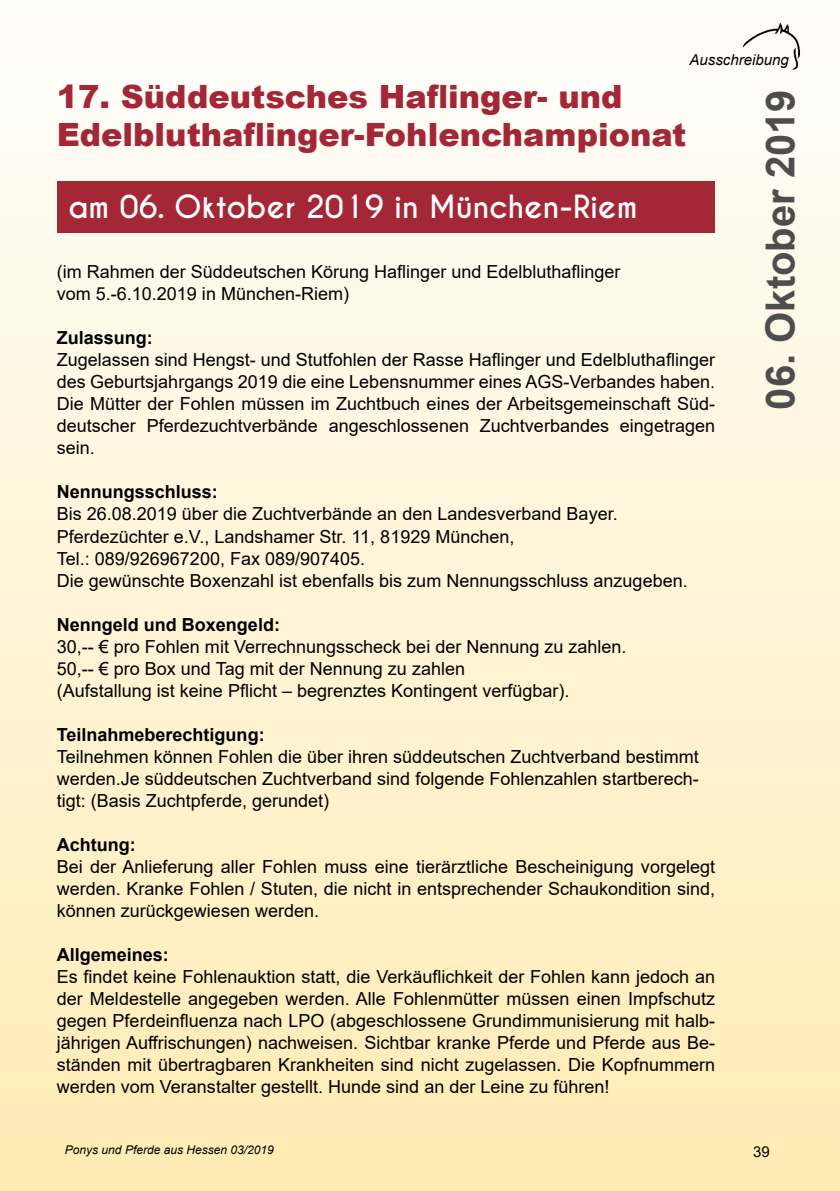
<style>
.page{position:relative;width:840px;height:1191px;background:#fff}
.page>*{position:absolute;margin:0;border:0;box-sizing:border-box;transform-origin:0 0}
.t1{font:700 40px "Arial";color:#4d4d4c}
.t2{font:900 32px/38.4px "Arial";color:#a32737}
.t3{font:700 30px "Caviar Dreams";color:#fff}
.t4{font:18px/22px "Arial";color:#000;text-align:justify}
.t5{font:700 18px "Arial";color:#000}
.t6{font:italic 15px "Arial";color:#000}
.t7{font:15px "Arial";color:#000}
.t8{font:italic 12px "Arial";color:#000}
</style>
<div class="page">
<div style="left:0;top:0;width:839px;height:1191px;background:linear-gradient(to bottom,#fffdfb,#ffebb4)"></div>
<img style="left:742px;top:23px;width:57px;height:47px">
<div style="left:57px;top:181px;width:657px;height:51px;background:#a32737"></div>
<p class="t6" style="left:689px;top:50px;width:101px">Ausschreibung</p>
<h2 class="t2" style="left:57px;top:76px;width:631px">17. Süddeutsches Haflinger- und<br>Edelbluthaflinger-Fohlenchampionat</h2>
<h3 class="t3" style="left:68px;top:188px;width:570px">am 06. Oktober 2019 in München-Riem</h3>
<p class="t4" style="left:57px;top:261px;width:565px">(im Rahmen der Süddeutschen Körung Haflinger und Edelbluthaflinger vom 5.-6.10.2019 in München-Riem)</p>
<p class="t5" style="left:57px;top:325px;width:98px">Zulassung:</p>
<p class="t4" style="left:57px;top:349px;width:659px">Zugelassen sind Hengst- und Stutfohlen der Rasse Haflinger und Edelbluthaflinger des Geburtsjahrgangs 2019 die eine Lebensnummer eines AGS-Verbandes haben.<br>Die Mütter der Fohlen müssen im Zuchtbuch eines der Arbeitsgemeinschaft Süd&shy;deutscher Pferdezuchtverbände angeschlossenen Zuchtverbandes eingetragen sein.</p>
<p class="t5" style="left:57px;top:479px;width:163px">Nennungsschluss:</p>
<p class="t4" style="left:57px;top:503px;width:632px;text-align:left">Bis 26.08.2019 über die Zuchtverbände an den Landesverband Bayer.<br>Pferdezüchter e.V., Landshamer Str. 11, 81929 München,<br>Tel.: 089/926967200, Fax 089/907405.<br>Die gewünschte Boxenzahl ist ebenfalls bis zum Nennungsschluss anzugeben.</p>
<p class="t5" style="left:57px;top:611px;width:225px">Nenngeld und Boxengeld:</p>
<p class="t4" style="left:57px;top:635px;width:571px;text-align:left">30,-- € pro Fohlen mit Verrechnungsscheck bei der Nennung zu zahlen.<br>50,-- € pro Box und Tag mit der Nennung zu zahlen<br>(Aufstallung ist keine Pflicht – begrenztes Kontingent verfügbar).</p>
<p class="t5" style="left:57px;top:721px;width:209px">Teilnahmeberechtigung:</p>
<p class="t4" style="left:57px;top:745px;width:643px">Teilnehmen können Fohlen die über ihren süddeutschen Zuchtverband bestimmt werden.Je süddeutschen Zuchtverband sind folgende Fohlenzahlen startberech&shy;tigt: (Basis Zuchtpferde, gerundet)</p>
<p class="t5" style="left:57px;top:831px;width:80px">Achtung:</p>
<p class="t4" style="left:57px;top:855px;width:659px">Bei der Anlieferung aller Fohlen muss eine tierärztliche Bescheinigung vorgelegt werden. Kranke Fohlen / Stuten, die nicht in entsprechender Schaukondition sind, können zurückgewiesen werden.</p>
<p class="t5" style="left:57px;top:941px;width:114px">Allgemeines:</p>
<p class="t4" style="left:57px;top:965px;width:659px">Es findet keine Fohlenauktion statt, die Verkäuflichkeit der Fohlen kann jedoch an der Meldestelle angegeben werden. Alle Fohlenmütter müssen einen Impfschutz gegen Pferdeinfluenza nach LPO (abgeschlossene Grundimmunisierung mit halb&shy;jährigen Auffrischungen) nachweisen. Sichtbar kranke Pferde und Pferde aus Be&shy;ständen mit übertragbaren Krankheiten sind nicht zugelassen. Die Kopfnummern werden vom Veranstalter gestellt. Hunde sind an der Leine zu führen!</p>
<h1 class="t1" style="left:751px;top:409px;width:322px;rotate:-90deg">06. Oktober 2019</h1>
<p class="t8" style="left:65px;top:1142px;width:210px">Ponys und Pferde aus Hessen 03/2019</p>
<p class="t7" style="left:752px;top:1141px;width:18px">39</p>
</div>
